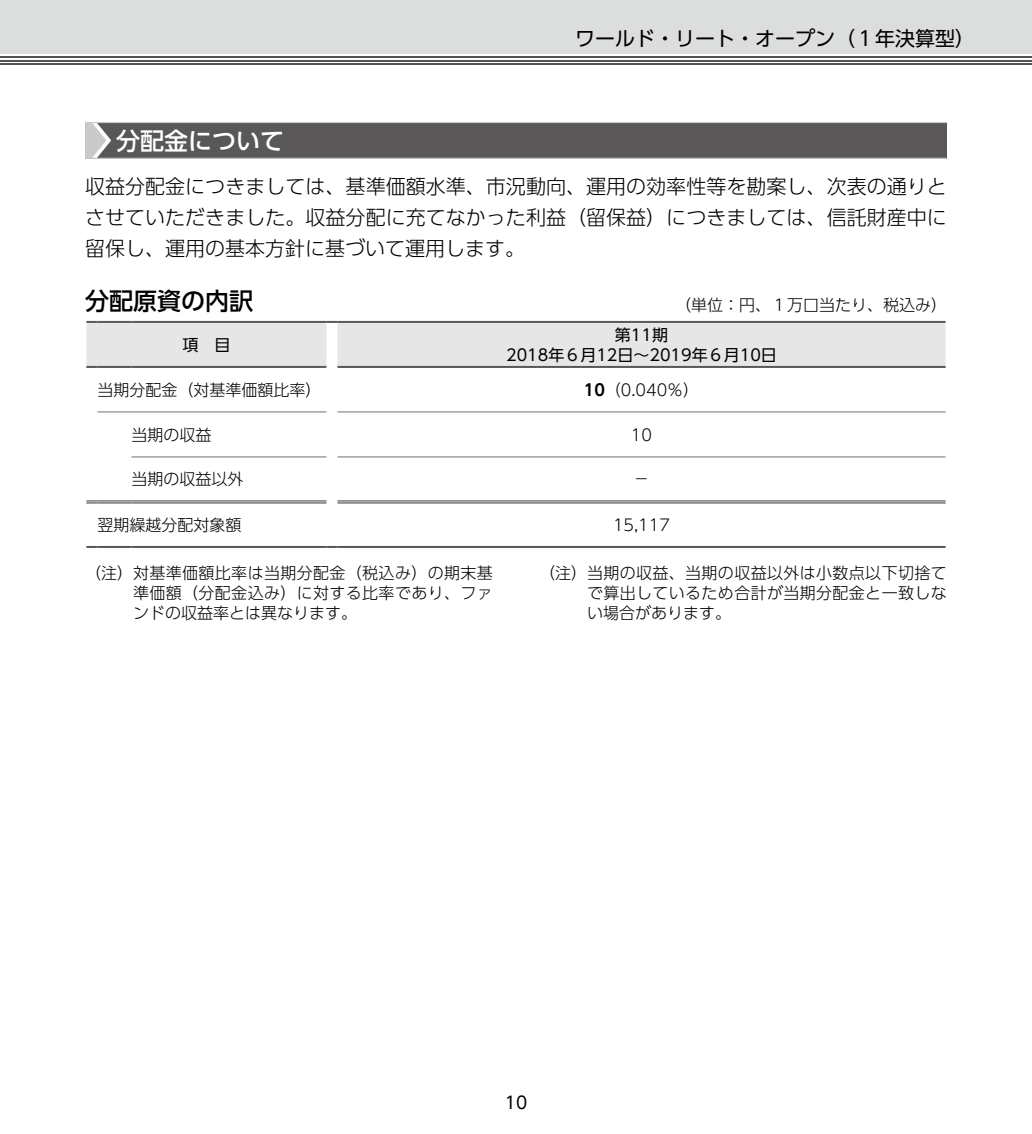
<style>
.page{position:relative;width:1032px;height:1134px;background:#fff}
.page>*{position:absolute;margin:0;border:0;box-sizing:border-box;transform-origin:0 0}
.t1{font:500 24px "UD Shin Go Pro";color:#fff}
.t2{font:500 24px "UD Shin Go Pro";color:#000}
.t3{font:300 20px/31px "UD Shin Go Pro";color:#000;text-align:justify}
.t4{font:20px "UD Shin Go Pro";color:#000}
.t5{font:17px "UD Shin Go Pro";color:#000}
.t6{font:300 16px/20px "UD Shin Go Pro";letter-spacing:.01em;color:#000;text-align:justify}
.t7{font:16px/20px "UD Shin Go Pro";color:#000;text-align:center}
.s1{font-family:"UD Shin Go Pro De";font-weight:700}
</style>
<div class="page">
<div style="left:0;top:0;width:1032px;height:54px;background:#dcdddd"></div>
<hr style="left:0;top:63px;width:1032px;height:2px;background:#545251">
<hr style="left:0;top:60px;width:1032px;height:1px;background:#545251">
<hr style="left:0;top:56px;width:1032px;height:2px;background:#545251">
<div style="left:85px;top:122px;width:862px;height:36px;background:#595757"></div>
<hr style="left:85px;top:158px;width:861px;height:1px;background:#c9caca">
<hr style="left:85px;top:122px;width:862px;height:1px;background:#c9caca">
<svg style="left:85px;top:123px;width:26px;height:35px"></svg>
<hr style="left:337px;top:412px;width:608px;height:1px;background:#727171">
<hr style="left:337px;top:457px;width:608px;height:1px;background:#727171">
<hr style="left:131px;top:412px;width:195px;height:1px;background:#727171">
<hr style="left:131px;top:457px;width:195px;height:1px;background:#727171">
<hr style="left:97px;top:412px;width:34px;height:1px;background:#727171">
<svg style="left:86px;top:321px;width:859px;height:47px;background:#e0dfdf"></svg>
<hr style="left:97px;top:366px;width:34px;height:2px;background:#595757">
<hr style="left:131px;top:366px;width:195px;height:2px;background:#595757">
<hr style="left:337px;top:366px;width:608px;height:2px;background:#595757">
<svg style="left:86px;top:546px;width:11px;height:2px"></svg>
<hr style="left:97px;top:546px;width:34px;height:2px;background:#595757">
<hr style="left:131px;top:546px;width:195px;height:2px;background:#595757">
<svg style="left:326px;top:546px;width:11px;height:2px"></svg>
<hr style="left:337px;top:546px;width:608px;height:2px;background:#595757">
<svg style="left:86px;top:500px;width:11px;height:3px"></svg>
<hr style="left:97px;top:500px;width:34px;height:1px;background:#595757">
<hr style="left:97px;top:502px;width:34px;height:1px;background:#595757">
<hr style="left:131px;top:500px;width:195px;height:1px;background:#595757">
<hr style="left:131px;top:502px;width:195px;height:1px;background:#595757">
<hr style="left:337px;top:500px;width:608px;height:1px;background:#595757">
<hr style="left:337px;top:502px;width:608px;height:1px;background:#595757">
<p class="t4" style="left:575px;top:22px;width:401px">ワールド・リート・オープン（１年決算型）</p>
<h1 class="t1" style="left:116px;top:121px;width:169px">分配金について</h1>
<p class="t3" style="left:85px;top:170px;width:863px">収益分配金につきましては、基準価額水準、市況動向、運用の効率性等を勘案し、次表の通りとさせていただきました。収益分配に充てなかった利益（留保益）につきましては、信託財産中に留保し、運用の基本方針に基づいて運用します。</p>
<h1 class="t2" style="left:85px;top:281px;width:169px">分配原資の内訳</h1>
<p class="t6" style="left:675px;top:294px;width:273px">（単位：円、１万口当たり、税込み）</p>
<p class="t7" style="left:182px;top:334px;width:49px">項　目</p>
<p class="t7" style="left:506px;top:324px;width:272px">第11期<br>2018年６月12日～2019年６月10日</p>
<p class="t6" style="left:97px;top:379px;width:225px">当期分配金（対基準価額比率）</p>
<p class="t6" style="left:584px;top:379px;width:117px"><span class="s1">10</span>（0.040％）</p>
<p class="t6" style="left:131px;top:424px;width:81px">当期の収益</p>
<p class="t6" style="left:631px;top:424px;width:23px">10</p>
<p class="t6" style="left:131px;top:468px;width:113px">当期の収益以外</p>
<p class="t6" style="left:633px;top:468px;width:17px">－</p>
<p class="t6" style="left:97px;top:514px;width:145px">翌期繰越分配対象額</p>
<p class="t6" style="left:613px;top:514px;width:58px">15,117</p>
<p class="t6" style="left:133px;top:562px;width:361px;text-indent:-48px">（注）対基準価額比率は当期分配金（税込み）の期末基準価額（分配金込み）に対する比率であり、ファンドの収益率とは異なります。</p>
<p class="t6" style="left:587px;top:562px;width:361px;text-indent:-48px">（注）当期の収益、当期の収益以外は小数点以下切捨てで算出しているため合計が当期分配金と一致しない場合があります。</p>
<p class="t5" style="left:505px;top:1089px;width:24px">10</p>
</div>
